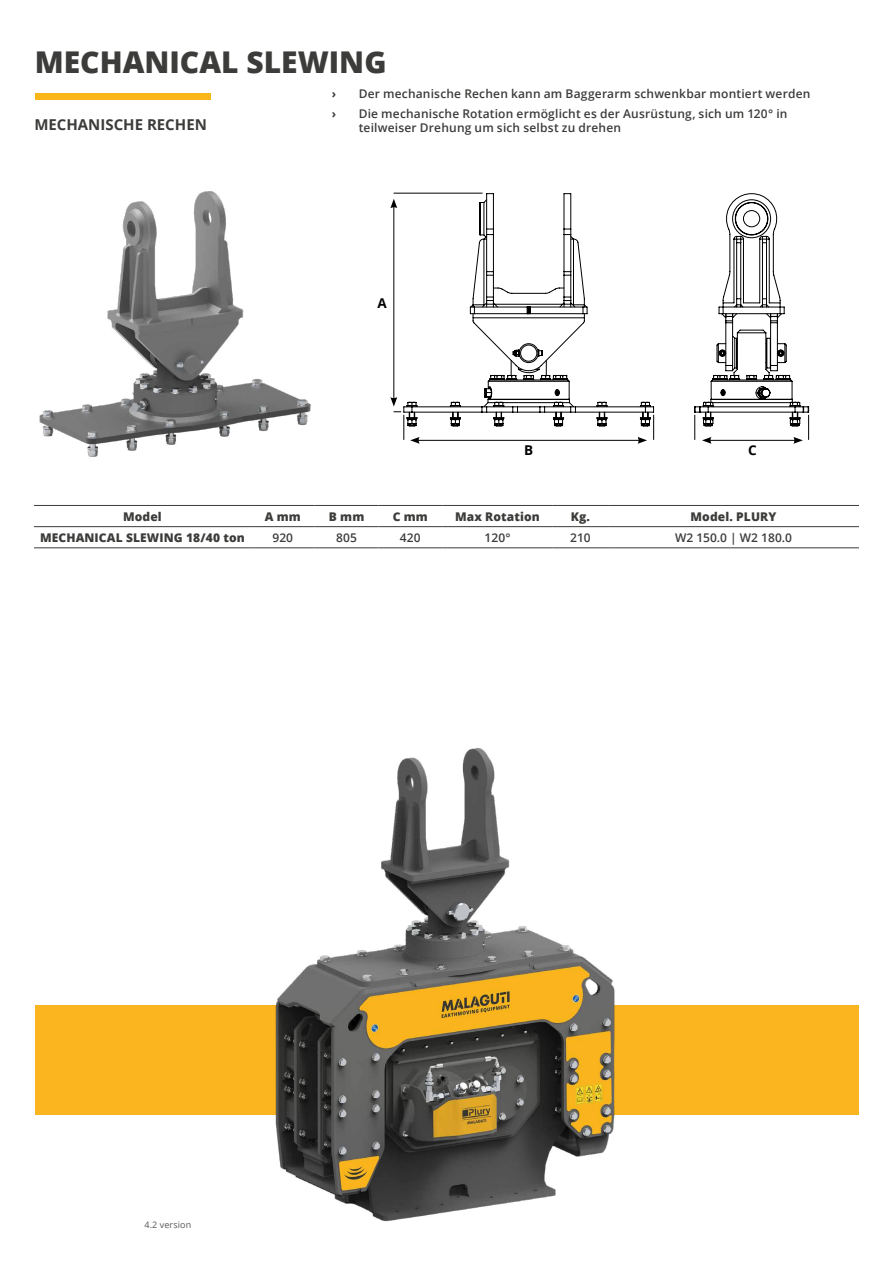
<style>
.page{position:relative;width:893px;height:1263px;background:#fff}
.page>*{position:absolute;margin:0;border:0;box-sizing:border-box;transform-origin:0 0}
.t1{font:800 30px "Open Sans";color:#3c3c3b}
.t2{font:700 15px "Open Sans";color:#3c3c3b}
.t3{font:700 13.5px "Open Sans";color:#000}
.t4{font:600 12px "Open Sans";letter-spacing:.015em;color:#3c3c3b}
.t5{font:800 12px "Open Sans";letter-spacing:.01em;color:#3c3c3b}
.t6{font:700 12px "Open Sans";color:#3c3c3b}
.t7{font:9px "Open Sans";letter-spacing:.01em;color:#575756}
</style>
<div class="page">
<div style="left:36px;top:1005px;width:823px;height:109px;background:#fab51f"></div>
<div style="left:35px;top:94px;width:175px;height:6px;background:#fab518"></div>
<img style="left:39px;top:191px;width:272px;height:266px">
<img style="left:253px;top:748px;width:388px;height:474px">
<svg style="left:390px;top:192px;width:419px;height:252px"></svg>
<hr style="left:34px;top:505px;width:217px;height:1px;background:#3c3c3b">
<hr style="left:251px;top:505px;width:64px;height:1px;background:#3c3c3b">
<hr style="left:315px;top:505px;width:63px;height:1px;background:#3c3c3b">
<hr style="left:378px;top:505px;width:64px;height:1px;background:#3c3c3b">
<hr style="left:442px;top:505px;width:111px;height:1px;background:#3c3c3b">
<hr style="left:553px;top:505px;width:55px;height:1px;background:#3c3c3b">
<hr style="left:608px;top:505px;width:251px;height:1px;background:#3c3c3b">
<hr style="left:34px;top:526px;width:217px;height:1px;background:#3c3c3b">
<hr style="left:251px;top:526px;width:64px;height:1px;background:#3c3c3b">
<hr style="left:315px;top:526px;width:63px;height:1px;background:#3c3c3b">
<hr style="left:378px;top:526px;width:64px;height:1px;background:#3c3c3b">
<hr style="left:442px;top:526px;width:111px;height:1px;background:#3c3c3b">
<hr style="left:553px;top:526px;width:55px;height:1px;background:#3c3c3b">
<hr style="left:608px;top:526px;width:251px;height:1px;background:#3c3c3b">
<hr style="left:34px;top:547px;width:217px;height:1px;background:#3c3c3b">
<hr style="left:251px;top:547px;width:64px;height:1px;background:#3c3c3b">
<hr style="left:315px;top:547px;width:63px;height:1px;background:#3c3c3b">
<hr style="left:378px;top:547px;width:64px;height:1px;background:#3c3c3b">
<hr style="left:442px;top:547px;width:111px;height:1px;background:#3c3c3b">
<hr style="left:553px;top:547px;width:55px;height:1px;background:#3c3c3b">
<hr style="left:608px;top:547px;width:251px;height:1px;background:#3c3c3b">
<h1 class="t1" style="left:35px;top:39px;width:353px">MECHANICAL SLEWING</h1>
<p class="t6" style="left:332px;top:86px;width:6px">›</p>
<p class="t4" style="left:359px;top:86px;width:453px">Der mechanische Rechen kann am Baggerarm schwenkbar montiert werden</p>
<p class="t6" style="left:332px;top:105px;width:6px">›</p>
<p class="t4" style="left:359px;top:105px;width:430px">Die mechanische Rotation ermöglicht es der Ausrüstung, sich um 120° in</p>
<p class="t2" style="left:34px;top:114px;width:174px">MECHANISCHE RECHEN</p>
<p class="t4" style="left:359px;top:120px;width:264px">teilweiser Drehung um sich selbst zu drehen</p>
<p class="t3" style="left:377px;top:293px;width:11px">A</p>
<p class="t3" style="left:524px;top:440px;width:11px">B</p>
<p class="t3" style="left:748px;top:440px;width:10px">C</p>
<p class="t5" style="left:123px;top:507px;width:40px">Model</p>
<p class="t5" style="left:265px;top:507px;width:38px">A mm</p>
<p class="t5" style="left:329px;top:507px;width:37px">B mm</p>
<p class="t5" style="left:393px;top:507px;width:37px">C mm</p>
<p class="t5" style="left:455px;top:507px;width:86px">Max Rotation</p>
<p class="t5" style="left:571px;top:507px;width:21px">Kg.</p>
<p class="t5" style="left:691px;top:507px;width:87px">Model. PLURY</p>
<p class="t5" style="left:40px;top:528px;width:206px">MECHANICAL SLEWING 18/40 ton</p>
<p class="t4" style="left:272px;top:529px;width:22px">920</p>
<p class="t4" style="left:336px;top:529px;width:22px">805</p>
<p class="t4" style="left:400px;top:529px;width:22px">420</p>
<p class="t4" style="left:484px;top:529px;width:28px">120°</p>
<p class="t4" style="left:570px;top:529px;width:22px">210</p>
<p class="t4" style="left:675px;top:529px;width:118px">W2 150.0 | W2 180.0</p>
<p class="t7" style="left:144px;top:1219px;width:48px">4.2 version</p>
</div>
